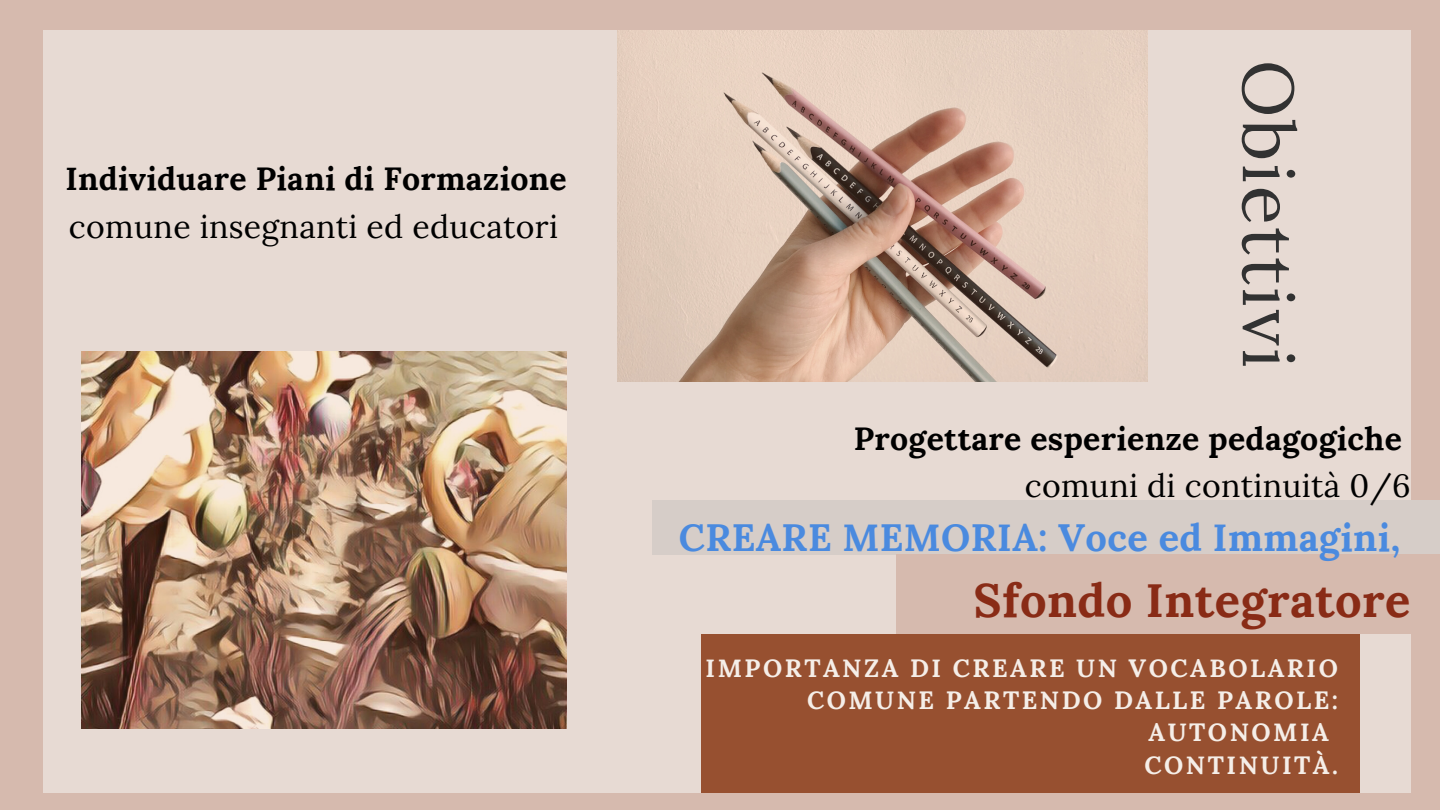
<style>
.page{position:relative;width:1440px;height:810px;background:#d6baae}
.page>*{position:absolute;margin:0;border:0;box-sizing:border-box;transform-origin:0 0}
.t1{font:72px "Lora";letter-spacing:.03em;color:#323232}
.t2{font:700 47px "Lora";letter-spacing:.01em;color:#892b16}
.t3{font:700 38px "Lora";letter-spacing:.01em;color:#4a8adf}
.t4{font:700 32px/47.4px "Lora";letter-spacing:.01em;color:#000}
.t5{font:32px "Lora";letter-spacing:.01em;color:#000}
.t6{font:700 25px/32.2px "Lora";letter-spacing:.1em;color:#f5eee8;text-align:right}
.s1{font-weight:400}
</style>
<div class="page">
<div style="left:43px;top:30px;width:1368px;height:762px;background:#e7dad3"></div>
<img style="left:618px;top:30px;width:530px;height:351px">
<img style="left:81px;top:352px;width:486px;height:377px">
<div style="left:653px;top:500px;width:787px;height:55px;background:#d6cdc8"></div>
<div style="left:896px;top:555px;width:544px;height:79px;background:#d6baae"></div>
<div style="left:701px;top:634px;width:658px;height:159px;background:#975030"></div>
<p class="t4" style="left:65px;top:155px;width:503px">Individuare Piani di Formazione <span class="s1">comune insegnanti ed educatori</span></p>
<p class="t1" style="left:1315px;top:60px;width:310px;rotate:90deg">Obiettivi</p>
<p class="t4" style="left:854px;top:415px;width:550px">Progettare esperienze pedagogiche</p>
<p class="t5" style="left:1025px;top:465px;width:387px">comuni di continuità 0/6</p>
<p class="t3" style="left:679px;top:513px;width:723px">CREARE MEMORIA: Voce ed Immagini,</p>
<p class="t2" style="left:974px;top:570px;width:438px">Sfondo Integratore</p>
<p class="t6" style="left:706px;top:652px;width:634px">IMPORTANZA DI CREARE UN VOCABOLARIO<br>COMUNE PARTENDO DALLE PAROLE:</p>
<p class="t6" style="left:1149px;top:716px;width:182px">AUTONOMIA</p>
<p class="t6" style="left:1145px;top:748px;width:195px">CONTINUITÀ.</p>
</div>
